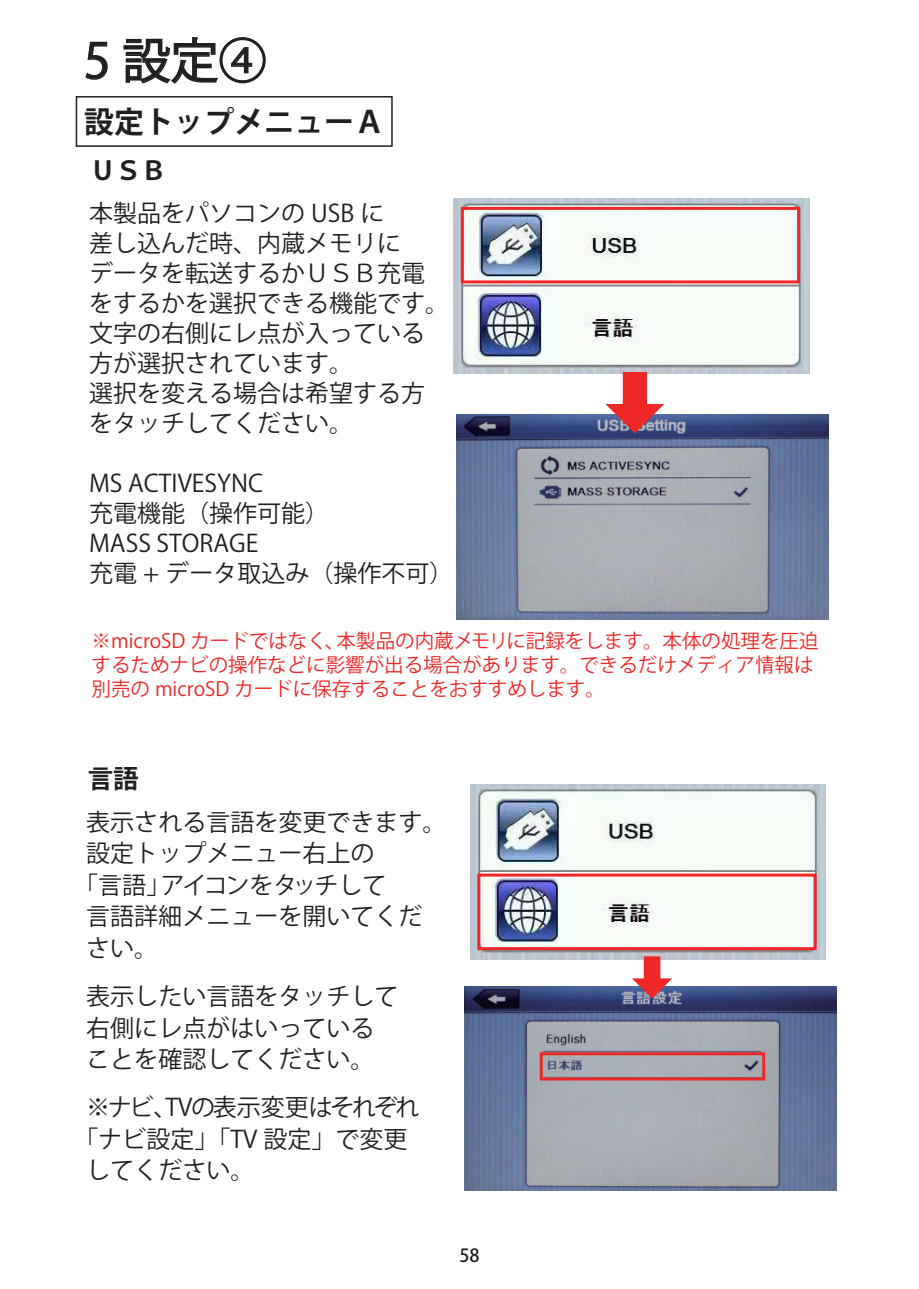
<style>
.page{position:relative;width:919px;height:1289px;background:#fff}
.page>*{position:absolute;margin:0;border:0;box-sizing:border-box;transform-origin:0 0}
.t1{font:48px "Koz Go Pr 6 N";color:#231f20}
.t2{font:700 30px "Koz Go Pr 6 N";color:#231f20}
.t3{font:700 25.5px "Koz Go Pr 6 N";color:#231f20}
.t4{font:24px/30px "Koz Go Pr 6 N";color:#231f20}
.t5{font:24px "Koz Go Pr 6 N";letter-spacing:-.075em;color:#231f20}
.t6{font:24px "Koz Go Pr 6 N";letter-spacing:-.05em;color:#231f20}
.t7{font:19.5px/24px "Koz Go Pr 6 N";color:#ee2826}
.t8{font:500 18px "Koz Go Pr 6 N";color:#231f20}
</style>
<div class="page">
<img style="left:470px;top:784px;width:355px;height:175px">
<div style="left:477px;top:873px;width:339px;height:77px;border:3px solid #ee2826"></div>
<img style="left:465px;top:986px;width:371px;height:204px">
<div style="left:643px;top:956px;width:17px;height:25px;background:#ee2826"></div>
<svg style="left:631px;top:978px;width:41px;height:20px"></svg>
<div style="left:539px;top:1052px;width:226px;height:28px;border:3px solid #ee2826"></div>
<svg style="left:85px;top:41px;width:23px;height:39px"></svg>
<svg style="left:123px;top:37px;width:143px;height:47px"></svg>
<div style="left:76px;top:96px;width:316px;height:51px;border:2px solid #231f20"></div>
<img style="left:454px;top:199px;width:355px;height:174px">
<div style="left:460px;top:207px;width:340px;height:76px;border:3px solid #ee2826"></div>
<img style="left:457px;top:414px;width:371px;height:204px">
<div style="left:622px;top:372px;width:25px;height:36px;background:#ee2826"></div>
<svg style="left:605px;top:404px;width:59px;height:29px;background:#b55767"></svg>
<h1 class="t1" style="left:84px;top:34px;width:184px">5 設定④</h1>
<p class="t2" style="left:84px;top:105px;width:302px">設定トップメニューＡ</p>
<p class="t3" style="left:90px;top:156px;width:78px">ＵＳＢ</p>
<p class="t4" style="left:89px;top:198px;width:362px">本製品をパソコンの USB に<br>差し込んだ時、内蔵メモリに<br>データを転送するかＵＳＢ充電をするかを選択できる機能です。文字の右側にレ点が入っている方が選択されています。<br>選択を変える場合は希望する方をタッチしてください。</p>
<p class="t4" style="left:89px;top:468px;width:366px">MS ACTIVESYNC<br>充電機能（操作可能）<br>MASS STORAGE<br>充電 + データ取込み（操作不可）</p>
<p class="t7" style="left:92px;top:629px;width:728px">※microSD カードではなく、本製品の内蔵メモリに記録をします。本体の処理を圧迫するためナビの操作などに影響が出る場合があります。できるだけメディア情報は別売の microSD カードに保存することをおすすめします。</p>
<p class="t3" style="left:88px;top:764px;width:52px">言語</p>
<p class="t4" style="left:86px;top:807px;width:361px">表示される言語を変更できます。</p>
<p class="t4" style="left:86px;top:839px;width:289px">設定トップメニュー右上の</p>
<p class="t6" style="left:74px;top:871px;width:313px">「言語」アイコンをタッチして</p>
<p class="t4" style="left:86px;top:902px;width:337px">言語詳細メニューを開いてくだ</p>
<p class="t4" style="left:86px;top:933px;width:73px">さい。</p>
<p class="t4" style="left:86px;top:980px;width:313px;line-height:31.5px">表示したい言語をタッチして右側にレ点がはいっていることを確認してください。</p>
<p class="t5" style="left:86px;top:1093px;width:334px">※ナビ、TVの表示変更はそれぞれ</p>
<p class="t4" style="left:74px;top:1124px;width:334px">「ナビ設定」「TV 設定」で変更</p>
<p class="t4" style="left:86px;top:1155px;width:169px">してください。</p>
<p class="t8" style="left:459px;top:1245px;width:22px">58</p>
</div>
